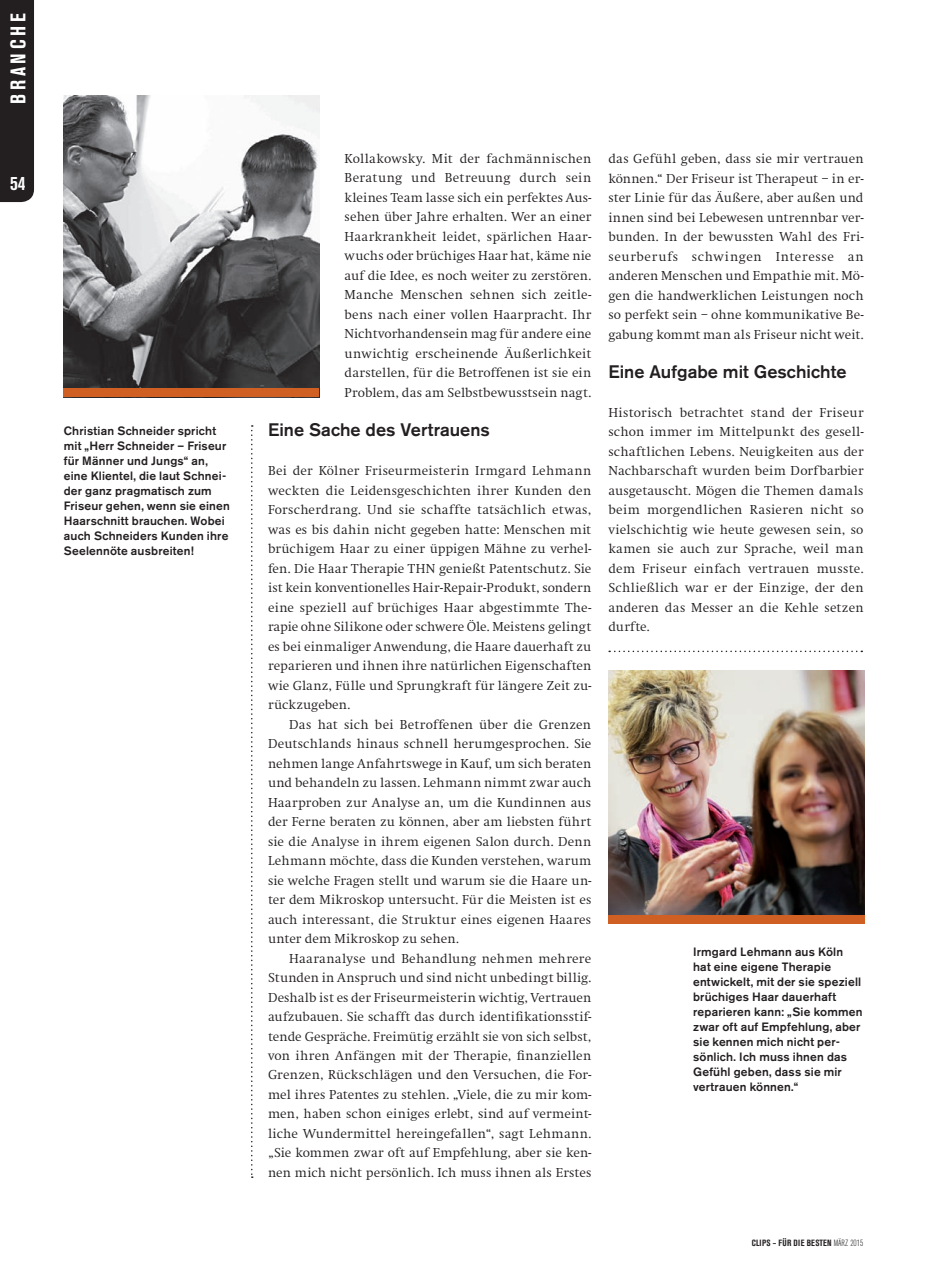
<style>
.page{position:relative;width:936px;height:1263px;background:#fff}
.page>*{position:absolute;margin:0;border:0;box-sizing:border-box;transform-origin:0 0}
.t1{font:700 21px "Akzidenz Grot Con BQ";color:#fff}
.t2{font:700 19.5px "Akzidenz Grot Con BQ";color:#fff}
.t3{font:500 18px "Akzidenz Grotesk BQ";color:#231f20}
.t4{font:300 13.5px/19.5px "Swift";letter-spacing:.01em;color:#231f20;text-align:justify}
.t5{font:500 12px/15px "Akzidenz Grotesk BQ";letter-spacing:.015em;color:#231f20}
.t6{font:700 9px "Akzidenz Grot Con BQ";letter-spacing:.035em;color:#231f20}
.s1{font-weight:300}
</style>
<div class="page">
<svg style="left:251px;top:425px;width:2px;height:753px"></svg>
<svg style="left:609px;top:651px;width:253px;height:1px"></svg>
<div style="left:0;top:0;width:34px;height:202px;background:#231f20"></div>
<img style="left:64px;top:96px;width:255px;height:293px">
<img style="left:608px;top:670px;width:256px;height:245px">
<div style="left:64px;top:389px;width:255px;height:8px;background:#cf5f22"></div>
<div style="left:608px;top:915px;width:256px;height:9px;background:#cf5f22"></div>
<h1 class="t1" style="left:6px;top:104px;width:91px;rotate:-90deg">Branche</h1>
<h2 class="t2" style="left:10px;top:172px;width:17px">54</h2>
<p class="t5" style="left:64px;top:423px;width:167px">Christian Schneider spricht mit „Herr Schneider – Friseur für Männer und Jungs“ an, eine Klientel, die laut Schnei&shy;der ganz pragmatisch zum<br>Friseur gehen, wenn sie einen<br>Haarschnitt brauchen. Wobei auch Schneiders Kunden ihre<br>Seelennöte ausbreiten!</p>
<p class="t4" style="left:344px;top:149px;width:248px">Kollakowsky. Mit der fachmännischen Beratung und Betreuung durch sein kleines Team lasse sich ein perfektes Aus&shy;sehen über Jahre erhalten. Wer an einer Haarkrankheit leidet, spärlichen Haar&shy;wuchs oder brüchiges Haar hat, käme nie auf die Idee, es noch weiter zu zerstören.<br>Manche Menschen sehnen sich zeitle&shy;bens nach einer vollen Haarpracht. Ihr Nichtvorhandensein mag für andere eine unwichtig erscheinende Äußerlichkeit darstellen, für die Betroffenen ist sie ein Problem, das am Selbstbewusstsein nagt.</p>
<h3 class="t3" style="left:268px;top:419px;width:223px">Eine Sache des Vertrauens</h3>
<p class="t4" style="left:268px;top:461px;width:325px">Bei der Kölner Friseurmeisterin Irmgard Lehmann weckten die Leidensgeschichten ihrer Kunden den Forscherdrang. Und sie schaffte tatsächlich etwas, was es bis dahin nicht gegeben hatte: Menschen mit brüchigem Haar zu einer üppigen Mähne zu verhel&shy;fen. Die Haar Therapie THN genießt Patentschutz. Sie ist kein konventionelles Hair-Repair-Produkt, sondern eine speziell auf brüchiges Haar abgestimmte The&shy;rapie ohne Silikone oder schwere Öle. Meistens gelingt es bei einmaliger Anwendung, die Haare dauerhaft zu reparieren und ihnen ihre natürlichen Eigenschaften wie Glanz, Fülle und Sprungkraft für längere Zeit zu&shy;rückzugeben.</p>
<p class="t4" style="left:268px;top:715px;width:325px;text-indent:21px">Das hat sich bei Betroffenen über die Grenzen Deutschlands hinaus schnell herumgesprochen. Sie nehmen lange Anfahrtswege in Kauf, um sich beraten und behandeln zu lassen. Lehmann nimmt zwar auch Haarproben zur Analyse an, um die Kundinnen aus der Ferne beraten zu können, aber am liebsten führt sie die Analyse in ihrem eigenen Salon durch. Denn Lehmann möchte, dass die Kunden verstehen, warum sie welche Fragen stellt und warum sie die Haare un&shy;ter dem Mikroskop untersucht. Für die Meisten ist es auch interessant, die Struktur eines eigenen Haares unter dem Mikroskop zu sehen.</p>
<p class="t4" style="left:268px;top:948px;width:325px;text-indent:21px">Haaranalyse und Behandlung nehmen mehrere Stunden in Anspruch und sind nicht unbedingt billig.<br>Deshalb ist es der Friseurmeisterin wichtig, Vertrauen aufzubauen. Sie schafft das durch identifikationsstif&shy;tende Gespräche. Freimütig erzählt sie von sich selbst, von ihren Anfängen mit der Therapie, finanziellen Grenzen, Rückschlägen und den Versuchen, die For&shy;mel ihres Patentes zu stehlen. „Viele, die zu mir kom&shy;men, haben schon einiges erlebt, sind auf vermeint&shy;liche Wundermittel hereingefallen“, sagt Lehmann. „Sie kommen zwar oft auf Empfehlung, aber sie ken&shy;nen mich nicht persönlich. Ich muss ihnen als Erstes</p>
<p class="t4" style="left:608px;top:149px;width:257px">das Gefühl geben, dass sie mir vertrauen können.“ Der Friseur ist Therapeut – in er&shy;ster Linie für das Äußere, aber außen und innen sind bei Lebewesen untrennbar ver&shy;bunden. In der bewussten Wahl des Fri&shy;seurberufs schwingen Interesse an anderen Menschen und Empathie mit. Mö&shy;gen die handwerklichen Leistungen noch so perfekt sein – ohne kommunikative Be&shy;gabung kommt man als Friseur nicht weit.</p>
<h3 class="t3" style="left:608px;top:360px;width:239px">Eine Aufgabe mit Geschichte</h3>
<p class="t4" style="left:608px;top:403px;width:257px">Historisch betrachtet stand der Friseur schon immer im Mittelpunkt des gesell&shy;schaftlichen Lebens. Neuigkeiten aus der Nachbarschaft wurden beim Dorfbarbier ausgetauscht. Mögen die Themen damals beim morgendlichen Rasieren nicht so vielschichtig wie heute gewesen sein, so kamen sie auch zur Sprache, weil man dem Friseur einfach vertrauen musste.<br>Schließlich war er der Einzige, der den anderen das Messer an die Kehle setzen durfte.</p>
<p class="t5" style="left:693px;top:944px;width:171px">I rmgard Lehmann aus Köln hat eine eigene Therapie entwickelt, mit der sie speziell brüchiges Haar dauerhaft reparieren kann: „Sie kommen zwar oft auf Empfehlung, aber sie kennen mich nicht per&shy;sönlich. Ich muss ihnen das<br>Gefühl geben, dass sie mir vertrauen können.“</p>
<p class="t6" style="left:751px;top:1238px;width:113px">CLIPS – FÜR DIE BESTEN <span class="s1">März 2015</span></p>
</div>
